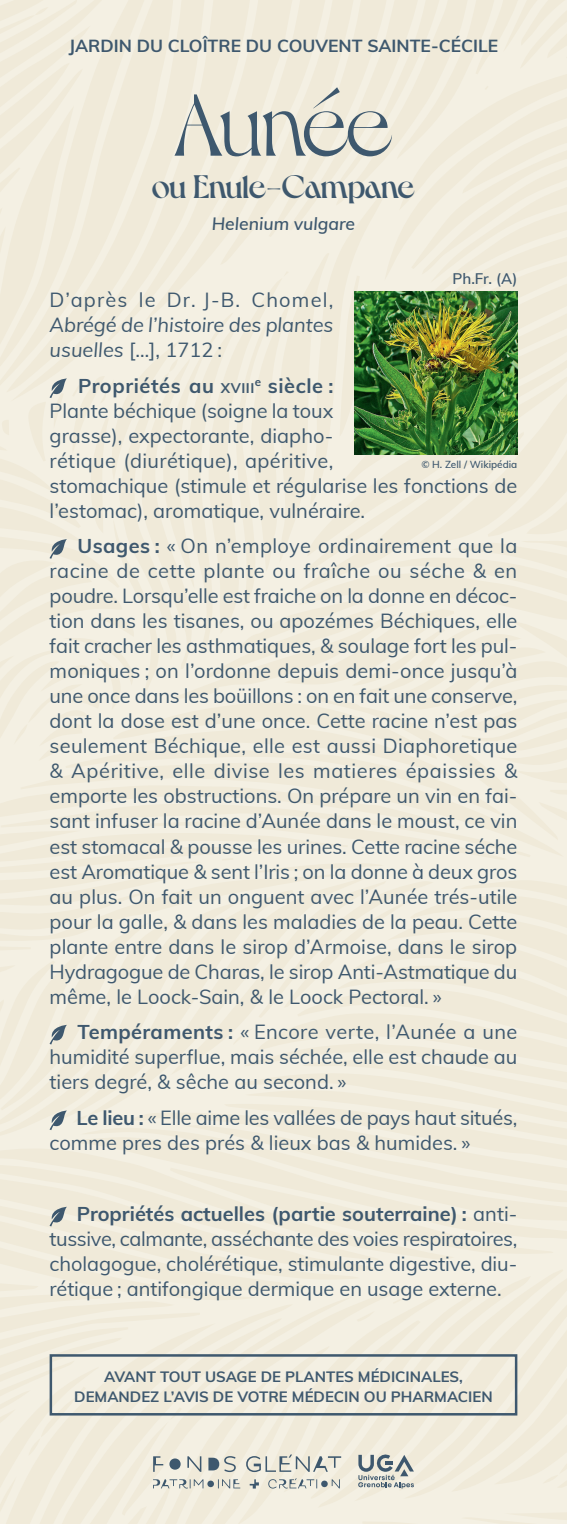
<style>
.page{position:relative;width:567px;height:1524px;background:#f1ebdc}
.page>*{position:absolute;margin:0;border:0;box-sizing:border-box;transform-origin:0 0}
.t1{font:87.5px "Dahlia";letter-spacing:-.03em;color:#3e586e}
.t2{font:500 32.5px "Dahlia";letter-spacing:-.01em;color:#3e586e}
.t3{font:20px/25px "Muli";color:#3e586e;text-align:justify}
.t4{font:italic 20px/25px "Muli";letter-spacing:-.005em;color:#3e586e}
.t5{font:20px "Muli";letter-spacing:.06em;color:#3e586e}
.t6{font:700 17.5px "Muli";color:#3e586e}
.t7{font:italic 600 17.5px "Muli";color:#3e586e}
.t8{font:700 15px/20px "Muli";color:#3e586e;text-align:center}
.t9{font:600 15px "Muli";color:#3e586e}
.t10{font:600 10px "Muli";color:#3e586e}
.s1{font-style:normal}
.s2{font-weight:700}
.s3{font-weight:700;font-size:14px}
</style>
<div class="page">
<div style="left:0;top:0;width:86px;height:133px;background:#f2eddf"></div>
<svg style="left:50px;top:378px;width:17px;height:20px"></svg>
<svg style="left:50px;top:539px;width:17px;height:20px"></svg>
<svg style="left:50px;top:1025px;width:17px;height:19px"></svg>
<svg style="left:50px;top:1110px;width:17px;height:20px"></svg>
<svg style="left:50px;top:1206px;width:17px;height:20px"></svg>
<img style="left:355px;top:291px;width:162px;height:163px">
<div style="left:50px;top:1354px;width:467px;height:61px;border:2px solid #3e586e"></div>
<svg style="left:153px;top:1479px;width:87px;height:9px"></svg>
<svg style="left:268px;top:1478px;width:72px;height:10px"></svg>
<div style="left:207px;top:1480px;width:7px;height:7px;background:#3e586e;border-radius:50%"></div>
<div style="left:321px;top:1480px;width:7px;height:7px;background:#3e586e;border-radius:50%"></div>
<div style="left:169px;top:1458px;width:12px;height:11px;background:#3e586e;border-radius:50%"></div>
<svg style="left:250px;top:1479px;width:9px;height:9px"></svg>
<svg style="left:187px;top:1454px;width:154px;height:18px;background:#cacbc4"></svg>
<svg style="left:153px;top:1456px;width:10px;height:15px"></svg>
<svg style="left:358px;top:1453px;width:56px;height:35px;background:#b8bdba"></svg>
<p class="t6" style="left:69px;top:34px;width:431px">JARDIN DU CLOÎTRE DU COUVENT SAINTE-CÉCILE</p>
<h1 class="t1" style="left:174px;top:93px;width:220px">Aunée</h1>
<h2 class="t2" style="left:152px;top:175px;width:264px">ou Enule-Campane</h2>
<p class="t7" style="left:212px;top:213px;width:145px">Helenium vulgare</p>
<p class="t9" style="left:453px;top:269px;width:66px">Ph.Fr. (A)</p>
<p class="t5" style="left:50px;top:287px;width:285px">D’après le Dr. J-B. Chomel,</p>
<p class="t4" style="left:50px;top:312px;width:285px">Abrégé de l’histoire des plantes usuelles <span class="s1">[…], 1712 :</span></p>
<p class="t3" style="left:50px;top:373px;width:469px;text-align:left;text-indent:28px"><span class="s2">Propriétés au</span> <span class="s3">XVIII</span><sup>e</sup> <span class="s2">siècle :<br></span>Plante béchique (soigne la toux<br>grasse), expectorante, diapho-<br>rétique (diurétique), apéritive,<br>stomachique (stimule et régularise les fonctions de l’estomac), aromatique, vulnéraire.</p>
<p class="t3" style="left:50px;top:533px;width:469px;text-indent:28px"><span class="s2">Usages :</span> « On n’employe ordinairement que la racine de cette plante ou fraîche ou séche &amp; en poudre. Lorsqu’elle est fraiche on la donne en décoc&shy;tion dans les tisanes, ou apozémes Béchiques, elle fait cracher les asthmatiques, &amp; soulage fort les pul&shy;moniques ; on l’ordonne depuis demi-once jusqu’à une once dans les boüillons : on en fait une conserve, dont la dose est d’une once. Cette racine n’est pas seulement Béchique, elle est aussi Diaphoretique &amp; Apéritive, elle divise les matieres épaissies &amp; emporte les obstructions. On prépare un vin en fai&shy;sant infuser la racine d’Aunée dans le moust, ce vin est stomacal &amp; pousse les urines. Cette racine séche est Aromatique &amp; sent l’Iris ; on la donne à deux gros au plus. On fait un onguent avec l’Aunée trés-utile pour la galle, &amp; dans les maladies de la peau. Cette plante entre dans le sirop d’Armoise, dans le sirop Hydragogue de Charas, le sirop Anti-Astmatique du même, le Loock-Sain, &amp; le Loock Pectoral. »</p>
<p class="t3" style="left:50px;top:1019px;width:469px;text-indent:28px"><span class="s2">Tempéraments :</span> « Encore verte, l’Aunée a une humidité superflue, mais séchée, elle est chaude au tiers degré, &amp; sêche au second. »</p>
<p class="t3" style="left:50px;top:1105px;width:469px;text-indent:27px"><span class="s2">Le lieu :</span> « Elle aime les vallées de pays haut situés, comme pres des prés &amp; lieux bas &amp; humides. »</p>
<p class="t10" style="left:421px;top:458px;width:98px">© H. Zell / Wikipédia</p>
<p class="t3" style="left:50px;top:1201px;width:469px;text-indent:27px"><span class="s2">Propriétés actuelles (partie souterraine) :</span> anti&shy;tussive, calmante, asséchante des voies respiratoires, cholagogue, cholérétique, stimulante digestive, diu&shy;rétique ; antifongique dermique en usage externe.</p>
<p class="t8" style="left:74px;top:1366px;width:420px">AVANT TOUT USAGE DE PLANTES MÉDICINALES,<br>DEMANDEZ L’AVIS DE VOTRE MÉDECIN OU PHARMACIEN</p>
</div>
